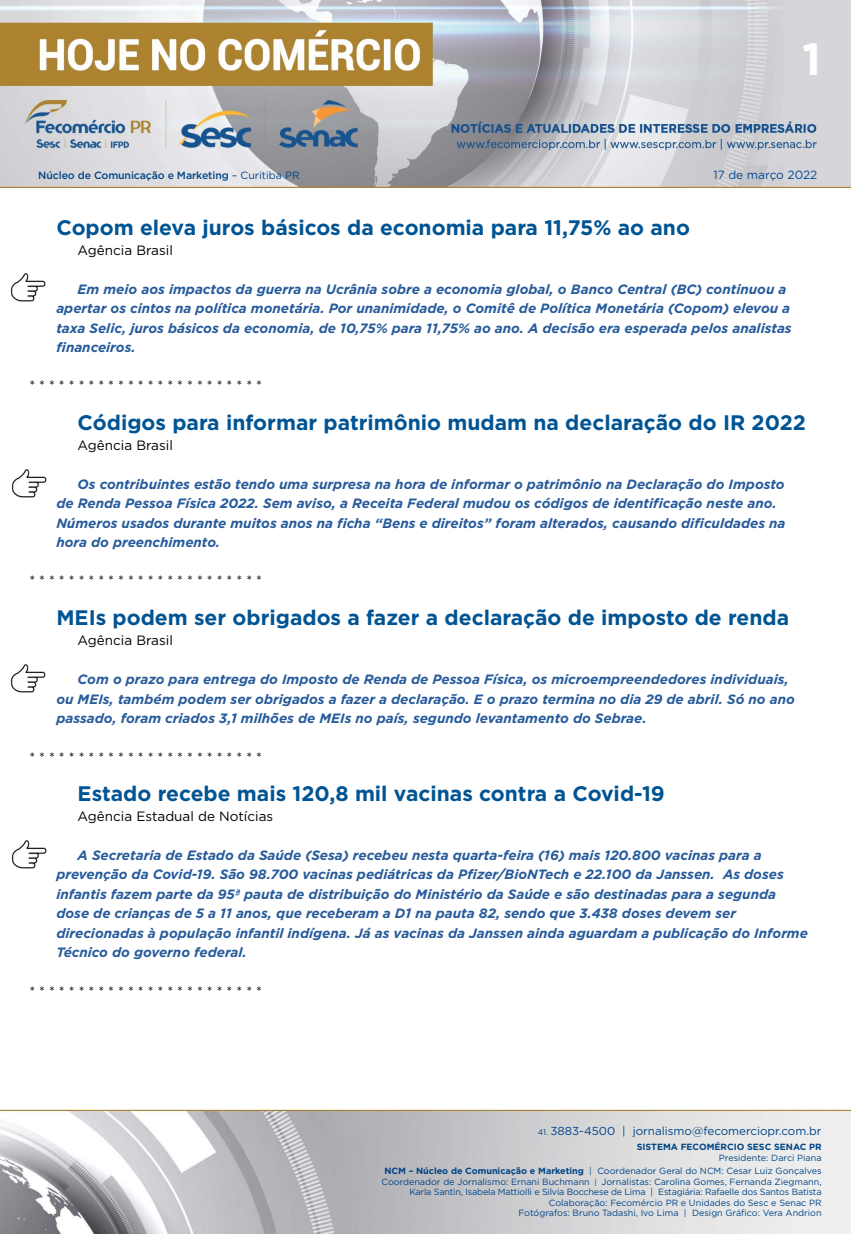
<style>
.page{position:relative;width:851px;height:1234px;background:#fff}
.page>*{position:absolute;margin:0;border:0;box-sizing:border-box;transform-origin:0 0}
.t1{font:700 45px "Gotham";color:#fff}
.t2{font:700 21px "Gotham";color:#005493}
.t3{font:italic 700 13.5px/19.5px "Gotham";color:#275b9b}
.t4{font:13.5px "Gotham";color:#000}
.t5{font:11.85px "Gotham";color:#004a93}
.t6{font:11.55px "Gotham";color:#004587}
.t7{font:500 10.5px "Gotham";letter-spacing:-.01em;color:#004587}
.t8{font:9px/10.5px "Gotham";color:#004587;text-align:right}
.t9{font:700 9px "Gotham";color:#004587}
.s1{font-weight:400}
.s2{font-size:8.25px}
.s3{font-weight:700}
.s4{font-size:7.65px}
</style>
<div class="page">
<img style="left:0;top:0;width:850px;height:188px">
<img style="left:0;top:1109px;width:850px;height:124px">
<img style="left:11px;top:274px;width:35px;height:27px">
<img style="left:11px;top:469px;width:36px;height:28px">
<img style="left:11px;top:664px;width:35px;height:28px">
<img style="left:11px;top:840px;width:36px;height:28px">
<h1 class="t1" style="left:802px;top:29px;width:20px">1</h1>
<p class="t7" style="left:38px;top:168px;width:263px">Núcleo de Comunicação e Marketing <span class="s1">– Curitiba PR</span></p>
<p class="t5" style="left:713px;top:167px;width:105px">17 de março 2022</p>
<h2 class="t2" style="left:56px;top:214px;width:635px">Copom eleva juros básicos da economia para 11,75% ao ano</h2>
<p class="t4" style="left:78px;top:241px;width:97px">Agência Brasil</p>
<p class="t3" style="left:56px;top:279px;width:736px;text-indent:21px">Em meio aos impactos da guerra na Ucrânia sobre a economia global, o Banco Central (BC) continuou a apertar os cintos na política monetária. Por unanimidade, o Comitê de Política Monetária (Copom) elevou a taxa Selic, juros básicos da economia, de 10,75% para 11,75% ao ano. A decisão era esperada pelos analistas financeiros.</p>
<p class="t4" style="left:29px;top:376px;width:234px">* * * * * * * * * * * * * * * * * * * * * * * *</p>
<h2 class="t2" style="left:78px;top:409px;width:729px">Códigos para informar patrimônio mudam na declaração do IR 2022</h2>
<p class="t4" style="left:78px;top:436px;width:97px">Agência Brasil</p>
<p class="t3" style="left:56px;top:474px;width:730px;text-indent:21px">Os contribuintes estão tendo uma surpresa na hora de informar o patrimônio na Declaração do Imposto de Renda Pessoa Física 2022. Sem aviso, a Receita Federal mudou os códigos de identificação neste ano.<br>Números usados durante muitos anos na ficha “Bens e direitos” foram alterados, causando dificuldades na hora do preenchimento.</p>
<p class="t4" style="left:29px;top:571px;width:234px">* * * * * * * * * * * * * * * * * * * * * * * *</p>
<h2 class="t2" style="left:56px;top:604px;width:734px">MEIs podem ser obrigados a fazer a declaração de imposto de renda</h2>
<p class="t4" style="left:78px;top:631px;width:97px">Agência Brasil</p>
<p class="t3" style="left:56px;top:669px;width:740px;text-indent:21px">Com o prazo para entrega do Imposto de Renda de Pessoa Física, os microempreendedores individuais, ou MEIs, também podem ser obrigados a fazer a declaração. E o prazo termina no dia 29 de abril. Só no ano passado, foram criados 3,1 milhões de MEIs no país, segundo levantamento do Sebrae.</p>
<p class="t4" style="left:29px;top:748px;width:234px">* * * * * * * * * * * * * * * * * * * * * * * *</p>
<h2 class="t2" style="left:78px;top:779px;width:588px">Estado recebe mais 120,8 mil vacinas contra a Covid-19</h2>
<p class="t4" style="left:78px;top:807px;width:197px">Agência Estadual de Notícias</p>
<p class="t3" style="left:56px;top:844px;width:753px;text-indent:21px">A Secretaria de Estado da Saúde (Sesa) recebeu nesta quarta-feira (16) mais 120.800 vacinas para a prevenção da Covid-19. São 98.700 vacinas pediátricas da Pfizer/BioNTech e 22.100 da Janssen. As doses infantis fazem parte da 95ª pauta de distribuição do Ministério da Saúde e são destinadas para a segunda dose de crianças de 5 a 11 anos, que receberam a D1 na pauta 82, sendo que 3.438 doses devem ser direcionadas à população infantil indígena. Já as vacinas da Janssen ainda aguardam a publicação do Informe Técnico do governo federal.</p>
<p class="t4" style="left:29px;top:982px;width:234px">* * * * * * * * * * * * * * * * * * * * * * * *</p>
<p class="t6" style="left:537px;top:1123px;width:285px"><span class="s2">41.</span> 3883-4500 | jornalismo@fecomerciopr.com.br</p>
<p class="t9" style="left:636px;top:1140px;width:186px">SISTEMA FECOMÉRCIO SESC SENAC PR</p>
<p class="t8" style="left:384px;top:1150px;width:438px;line-height:13.5px">Presidente: Darci Piana<br><span class="s3">NCM – Núcleo de Comunicação e Marketing</span> | Coordenador Geral do NCM: Cesar Luiz Gonçalves</p>
<p class="t8" style="left:381px;top:1175px;width:441px">Coordenador de Jornalismo: Ernani Buchmann <span class="s4">|</span> Jornalistas: Carolina Gomes, Fernanda Ziegmann, Karla Santin, Isabela Mattiolli e Silvia Bocchese de Lima | Estagiária: Rafaelle dos Santos Batista Colaboração: Fecomércio PR e Unidades do Sesc e Senac PR<br>Fotógrafos: Bruno Tadashi, Ivo Lima | Design Gráfico: Vera Andrion</p>
</div>
